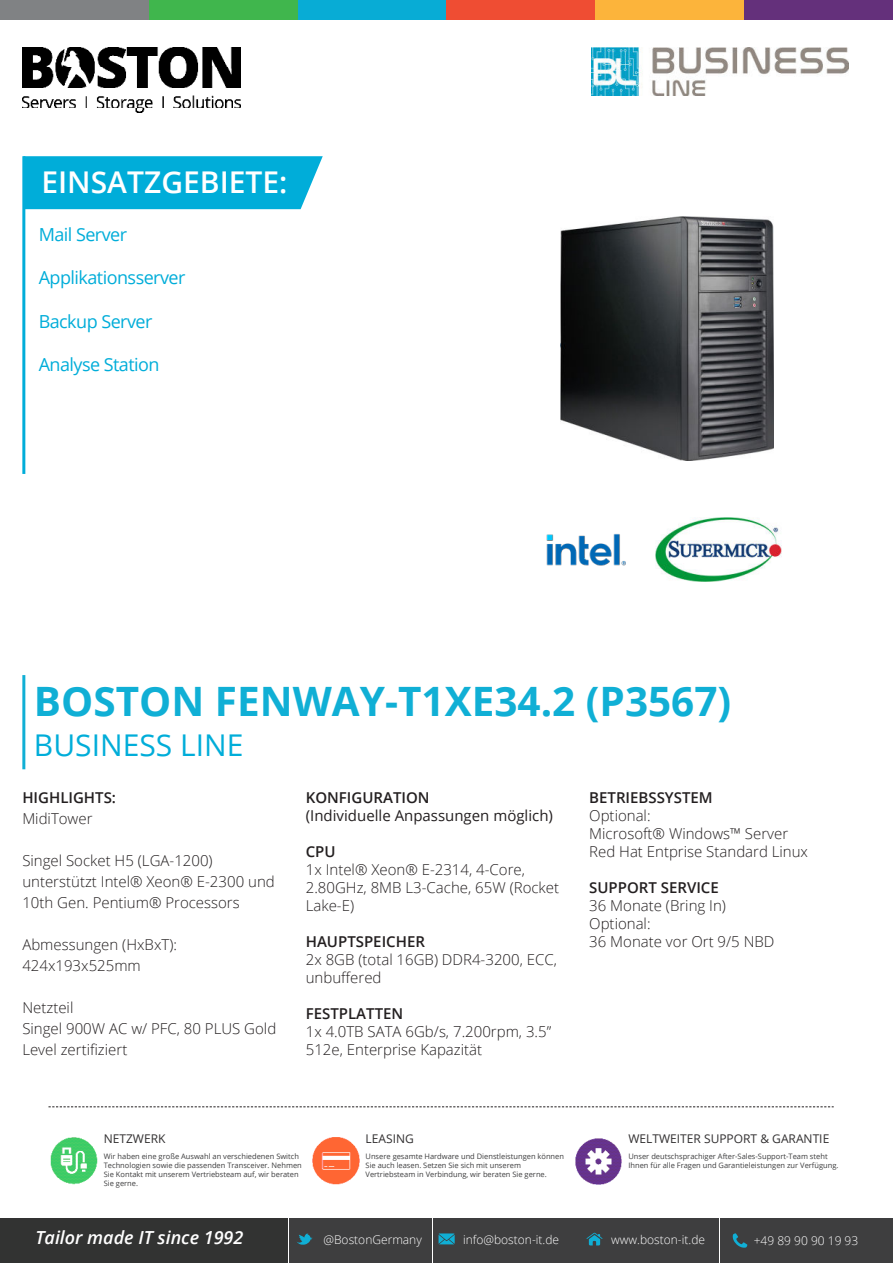
<style>
.page{position:relative;width:893px;height:1263px;background:#fff}
.page>*{position:absolute;margin:0;border:0;box-sizing:border-box;transform-origin:0 0}
.t1{font:700 40.5px "Open Sans";color:#10afd5}
.t2{font:600 30px "Open Sans";color:#fff}
.t3{font:30px "Open Sans";color:#00add9}
.t4{font:18px "Open Sans";letter-spacing:-.03em;color:#00add9}
.t5{font:italic 600 18px "Open Sans";color:#fff}
.t6{font:300 15px/18px "Open Sans";color:#231f20}
.t7{font:600 15px "Open Sans";color:#231f20}
.t8{font:15px "Open Sans";color:#231f20}
.t9{font:300 12px "Open Sans";color:#fff}
.t10{font:12px "Open Sans";color:#312f30}
.t11{font:7.5px/9px "Open Sans";color:#3e3e3f}
</style>
<div class="page">
<div style="left:149px;top:0;width:149px;height:19px;background:#40b64d"></div>
<div style="left:0;top:0;width:149px;height:19px;background:#808284"></div>
<div style="left:298px;top:0;width:148px;height:19px;background:#08acd5"></div>
<div style="left:446px;top:0;width:149px;height:19px;background:#ef4d33"></div>
<div style="left:744px;top:0;width:149px;height:19px;background:#64307b"></div>
<div style="left:595px;top:0;width:149px;height:19px;background:#fcb43b"></div>
<hr style="left:22px;top:675px;width:3px;height:94px;background:#10afd5">
<img style="left:22px;top:48px;width:219px;height:64px">
<div style="left:25px;top:156px;width:298px;height:53px;background:#00add9"></div>
<hr style="left:22px;top:156px;width:3px;height:318px;background:#00add9">
<div style="left:0;top:1218px;width:288px;height:45px;background:#323332"></div>
<div style="left:720px;top:1218px;width:173px;height:45px;background:#3e3e3f"></div>
<div style="left:577px;top:1218px;width:142px;height:45px;background:#3e3e3f"></div>
<div style="left:433px;top:1218px;width:142px;height:45px;background:#3e3e3f"></div>
<div style="left:289px;top:1218px;width:142px;height:45px;background:#3e3e3f"></div>
<svg style="left:733px;top:1233px;width:14px;height:15px"></svg>
<svg style="left:586px;top:1232px;width:16px;height:13px"></svg>
<svg style="left:439px;top:1233px;width:16px;height:11px"></svg>
<svg style="left:297px;top:1233px;width:15px;height:12px"></svg>
<img style="left:50px;top:1137px;width:48px;height:48px">
<img style="left:312px;top:1137px;width:48px;height:48px">
<img style="left:575px;top:1138px;width:47px;height:47px">
<svg style="left:48px;top:1106px;width:786px;height:1px"></svg>
<img style="left:591px;top:48px;width:257px;height:48px">
<img style="left:546px;top:533px;width:80px;height:33px">
<img style="left:656px;top:517px;width:125px;height:65px">
<img style="left:560px;top:216px;width:213px;height:244px">
<h2 class="t2" style="left:41px;top:165px;width:248px">EINSATZGEBIETE:</h2>
<p class="t4" style="left:39px;top:227px;width:90px">Mail Server</p>
<p class="t4" style="left:39px;top:271px;width:148px">Applikationsserver</p>
<p class="t4" style="left:39px;top:314px;width:115px">Backup Server</p>
<p class="t4" style="left:39px;top:357px;width:122px">Analyse Station</p>
<h1 class="t1" style="left:34px;top:687px;width:699px">BOSTON FENWAY-T1XE34.2 (P3567)</h1>
<h2 class="t3" style="left:34px;top:733px;width:211px">BUSINESS LINE</h2>
<p class="t7" style="left:22px;top:789px;width:95px">HIGHLIGHTS:</p>
<p class="t6" style="left:22px;top:811px;width:72px">MidiTower</p>
<p class="t6" style="left:22px;top:851px;width:254px;line-height:21px">Singel Socket H5 (LGA-1200) unterstützt Intel® Xeon® E-2300 und<br>10th Gen. Pentium® Processors</p>
<p class="t6" style="left:22px;top:935px;width:156px;line-height:21px">Abmessungen (HxBxT):<br>424x193x525mm</p>
<p class="t6" style="left:22px;top:998px;width:255px;line-height:21px">Netzteil<br>Singel 900W AC w/ PFC, 80 PLUS Gold<br>Level zertifiziert</p>
<p class="t7" style="left:306px;top:789px;width:125px">KONFIGURATION</p>
<p class="t8" style="left:306px;top:809px;width:249px">(Individuelle Anpassungen möglich)</p>
<p class="t7" style="left:306px;top:843px;width:31px">CPU</p>
<p class="t6" style="left:306px;top:862px;width:255px">1x Intel® Xeon® E-2314, 4-Core,<br>2.80GHz, 8MB L3-Cache, 65W (Rocket<br>Lake-E)</p>
<p class="t7" style="left:306px;top:933px;width:121px">HAUPTSPEICHER</p>
<p class="t6" style="left:306px;top:952px;width:253px">2x 8GB (total 16GB) DDR4-3200, ECC, unbuffered</p>
<p class="t7" style="left:306px;top:1005px;width:99px">FESTPLATTEN</p>
<p class="t6" style="left:306px;top:1024px;width:247px">1x 4.0TB SATA 6Gb/s, 7.200rpm, 3.5”<br>512e, Enterprise Kapazität</p>
<p class="t7" style="left:589px;top:789px;width:125px">BETRIEBSSYSTEM</p>
<p class="t6" style="left:589px;top:808px;width:220px">Optional:<br>Microsoft® Windows™ Server<br>Red Hat Entprise Standard Linux</p>
<p class="t7" style="left:589px;top:879px;width:131px">SUPPORT SERVICE</p>
<p class="t6" style="left:589px;top:898px;width:187px">36 Monate (Bring In)<br>Optional:<br>36 Monate vor Ort 9/5 NBD</p>
<p class="t10" style="left:104px;top:1133px;width:63px">NETZWERK</p>
<p class="t10" style="left:366px;top:1133px;width:50px">LEASING</p>
<p class="t11" style="left:104px;top:1153px;width:200px">Wir haben eine große Auswahl an verschiedenen Switch Technologien sowie die passenden Transceiver. Nehmen Sie Kontakt mit unserem Vertriebsteam auf, wir beraten Sie gerne.</p>
<p class="t11" style="left:366px;top:1153px;width:200px">Unsere gesamte Hardware und Dienstleistungen können<br>Sie auch leasen. Setzen Sie sich mit unserem<br>Vertriebsteam in Verbindung, wir beraten Sie gerne.</p>
<p class="t10" style="left:628px;top:1133px;width:202px">WELTWEITER SUPPORT &amp; GARANTIE</p>
<p class="t11" style="left:628px;top:1153px;width:212px">Unser deutschsprachiger After-Sales-Support-Team steht<br>Ihnen für alle Fragen und Garantieleistungen zur Verfügung.</p>
<p class="t5" style="left:35px;top:1227px;width:210px">Tailor made IT since 1992</p>
<p class="t9" style="left:323px;top:1234px;width:100px">@BostonGermany</p>
<p class="t9" style="left:463px;top:1234px;width:98px">info@boston-it.de</p>
<p class="t9" style="left:611px;top:1234px;width:95px">www.boston-it.de</p>
<p class="t9" style="left:754px;top:1236px;width:106px">+49 89 90 90 19 93</p>
</div>
